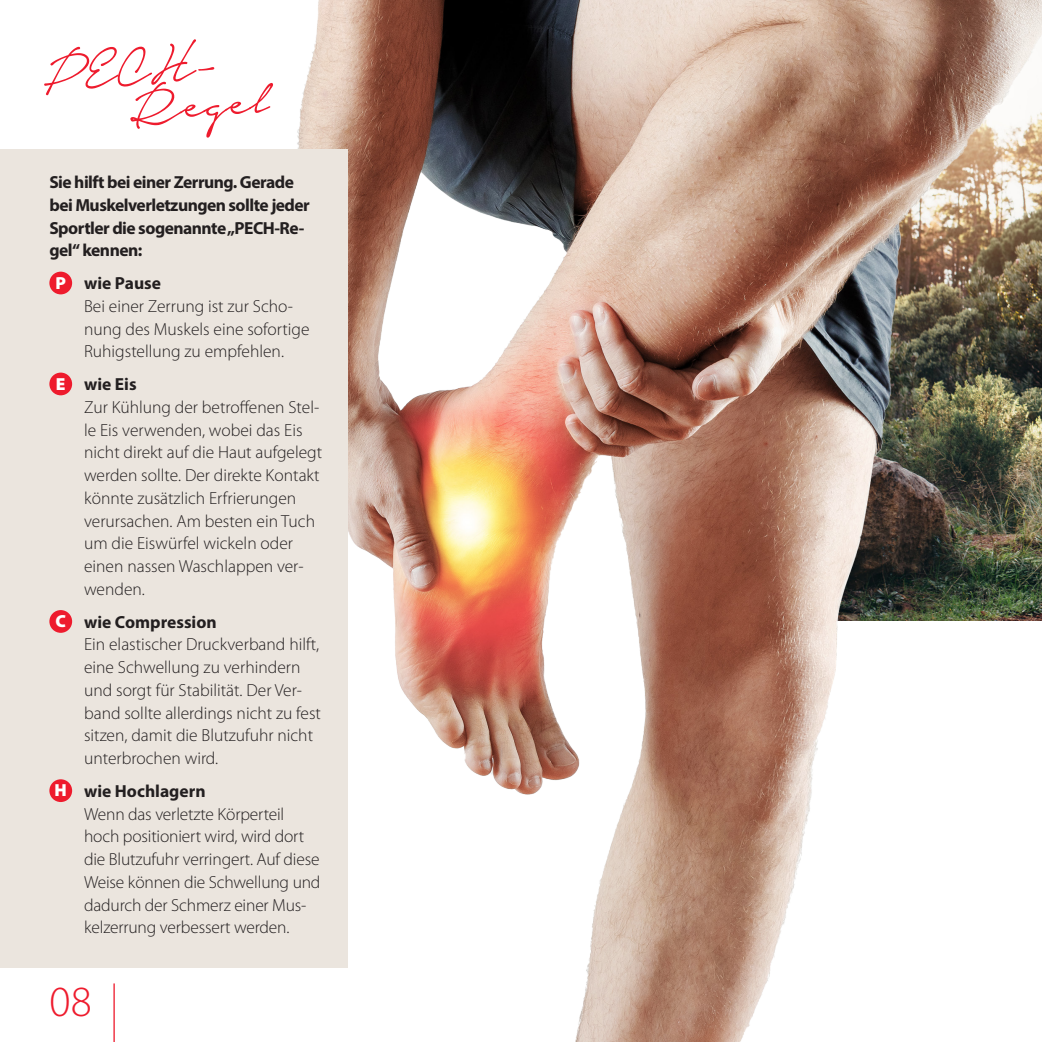
<style>
.page{position:relative;width:1042px;height:1042px;background:#fff}
.page>*{position:absolute;margin:0;border:0;box-sizing:border-box;transform-origin:0 0}
.t1{font:66.5px "Notera Personal Use Only";color:#ee1b2d}
.t2{font:300 43.23px "Myriad Pro";color:#ee1b2d}
.t3{font:300 17.5px/22.8px "Myriad Pro";color:#231f20}
.t4{font:700 17.5px/22.8px "Myriad Pro";letter-spacing:-.03em;color:#231f20}
.s1{font-weight:900;color:#fff}
.s2{font-weight:700}
</style>
<div class="page">
<img style="left:56px;top:0;width:986px;height:1042px">
<div style="left:0;top:149px;width:347px;height:818px;background:#ebe5de"></div>
<div style="left:49px;top:272px;width:23px;height:22px;background:#ee1b2d;border-radius:50%"></div>
<div style="left:49px;top:373px;width:23px;height:22px;background:#ee1b2d;border-radius:50%"></div>
<div style="left:49px;top:610px;width:23px;height:23px;background:#ee1b2d;border-radius:50%"></div>
<div style="left:49px;top:779px;width:23px;height:23px;background:#ee1b2d;border-radius:50%"></div>
<hr style="left:113px;top:983px;width:2px;height:59px;background:#ee1b2d">
<h1 class="t1" style="left:41px;top:38px;width:176px;rotate:-3deg">PECH-</h1>
<h1 class="t1" style="left:128px;top:73px;width:141px;rotate:-3deg">Regel</h1>
<p class="t4" style="left:49px;top:170px;width:262px">Sie hilft bei einer Zerrung. Gerade bei Muskelverletzungen sollte jeder<br>Sportler die sogenannte „PECH-Re&shy;gel“ kennen:</p>
<p class="t3" style="left:84px;top:272px;width:227px;text-indent:-29px"><span class="s1">P</span> <span class="s2">wie Pause<br></span>Bei einer Zerrung ist zur Scho&shy;nung des Muskels eine sofortige<br>Ruhigstellung zu empfehlen.</p>
<p class="t3" style="left:84px;top:373px;width:240px;text-indent:-28px"><span class="s1">E</span> <span class="s2">wie Eis<br></span>Zur Kühlung der betroffenen Stel&shy;le Eis verwenden, wobei das Eis nicht direkt auf die Haut aufgelegt werden sollte. Der direkte Kontakt könnte zusätzlich Erfrierungen verursachen. Am besten ein Tuch um die Eiswürfel wickeln oder einen nassen Waschlappen ver&shy;wenden.</p>
<p class="t3" style="left:84px;top:611px;width:238px;text-indent:-29px"><span class="s1">C</span> <span class="s2">wie Compression<br></span>Ein elastischer Druckverband hilft, eine Schwellung zu verhindern und sorgt für Stabilität. Der Ver&shy;band sollte allerdings nicht zu fest sitzen, damit die Blutzufuhr nicht unterbrochen wird.</p>
<p class="t3" style="left:84px;top:780px;width:238px;text-indent:-30px"><span class="s1">H</span> <span class="s2">wie Hochlagern<br></span>Wenn das verletzte Körperteil hoch positioniert wird, wird dort die Blutzufuhr verringert. Auf diese<br>Weise können die Schwellung und dadurch der Schmerz einer Mus&shy;kelzerrung verbessert werden.</p>
<h2 class="t2" style="left:50px;top:977px;width:44px">08</h2>
</div>
